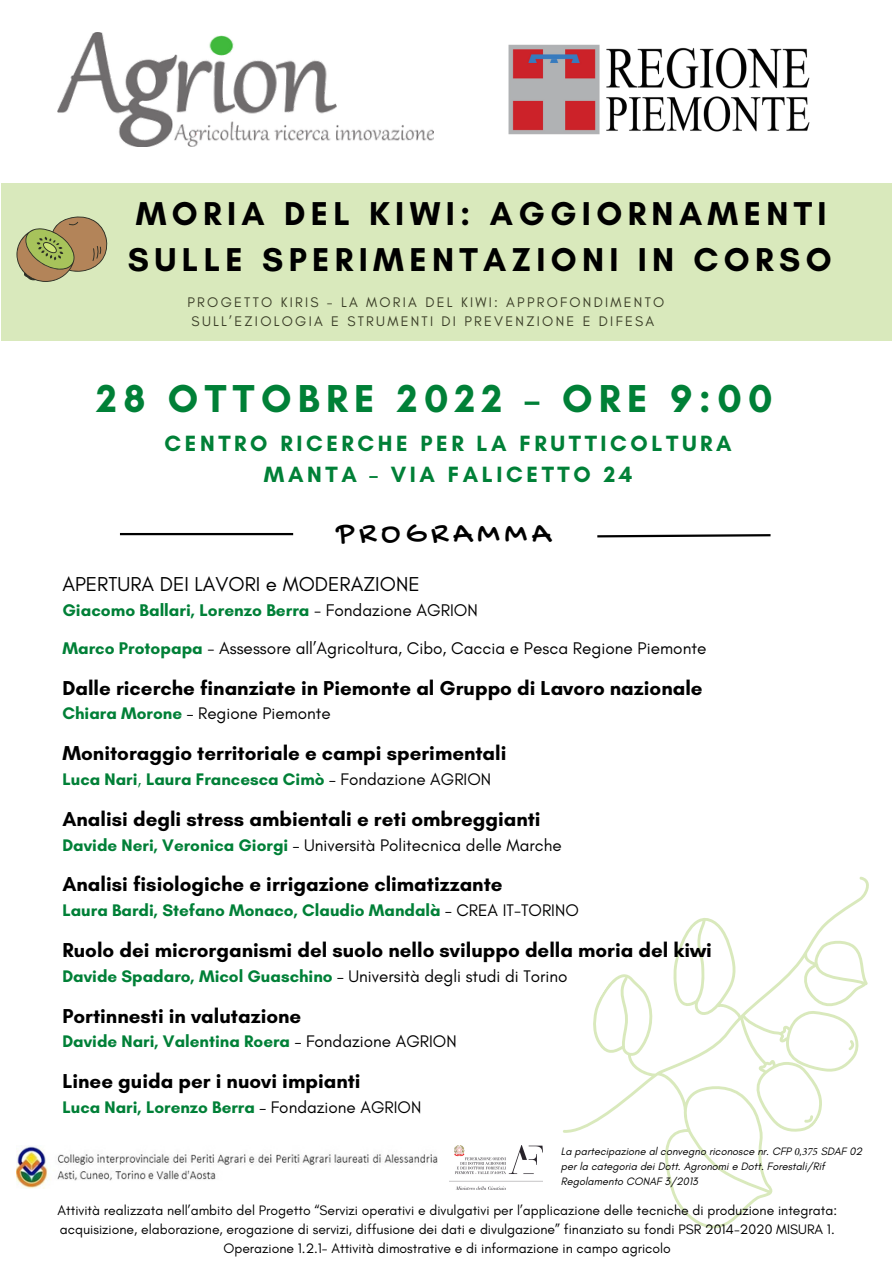
<style>
.page{position:relative;width:893px;height:1264px;background:#fff}
.page>*{position:absolute;margin:0;border:0;box-sizing:border-box;transform-origin:0 0}
.t1{font:700 39.6px "Glacial Indifference";letter-spacing:.16em;color:#008037}
.t2{font:700 33.6px/46px "Glacial Indifference";letter-spacing:.16em;color:#000}
.t3{font:32.1px "Gochi Hand";letter-spacing:.16em;color:#000}
.t4{font:700 22.5px/31.5px "Glacial Indifference";letter-spacing:.16em;color:#008037;text-align:center}
.t5{font:700 20.55px "Glacial Indifference";color:#000}
.t6{font:20.55px "Glacial Indifference";color:#000}
.t7{font:17.25px/37.5px "Glacial Indifference";color:#000}
.t8{font:700 17.1px "Glacial Indifference";color:#008037}
.t9{font:17.1px "Glacial Indifference";color:#000}
.t10{font:14.1px/19px "Glacial Indifference";letter-spacing:.16em;color:#3a3d27}
.t11{font:13.95px/19px "Glacial Indifference";color:#000;text-align:center}
.t12{font:italic 10.95px/14.7px "Glacial Indifference";color:#000}
.s1{font-weight:700;color:#008037}
.s2{font-weight:400}
.s3{font-weight:400;color:#000}
.s4{font-family:"Minion Pro"}
</style>
<div class="page">
<img style="left:57px;top:33px;width:377px;height:113px">
<img style="left:508px;top:44px;width:302px;height:91px">
<div style="left:1px;top:183px;width:891px;height:157px;background:#d9e9bc"></div>
<svg style="left:16px;top:216px;width:91px;height:66px"></svg>
<svg style="left:597px;top:534px;width:174px;height:4px"></svg>
<hr style="left:120px;top:533px;width:173px;height:2px;background:#000">
<svg style="left:542px;top:876px;width:327px;height:353px"></svg>
<img style="left:450px;top:1145px;width:92px;height:44px">
<img style="left:16px;top:1146px;width:421px;height:42px">
<h2 class="t2" style="left:128px;top:190px;width:705px">MORIA DEL KIWI: AGGIORNAMENTI<br>SULLE SPERIMENTAZIONI IN CORSO</h2>
<p class="t10" style="left:187px;top:293px;width:478px">PROGETTO KIRIS - LA MORIA DEL KIWI: APPROFONDIMENTO<br>SULL’EZIOLOGIA E STRUMENTI DI PREVENZIONE E DIFESA</p>
<h1 class="t1" style="left:96px;top:374px;width:677px">28 OTTOBRE 2022 – ORE 9:00</h1>
<h3 class="t4" style="left:164px;top:427px;width:568px">CENTRO RICERCHE PER LA FRUTTICOLTURA<br>MANTA – VIA FALICETTO 24</h3>
<h3 class="t3" style="left:336px;top:516px;width:216px">PROGRAMMA</h3>
<h3 class="t6" style="left:62px;top:572px;width:359px">APERTURA DEI LAVORI e MODERAZIONE</h3>
<p class="t7" style="left:62px;top:591px;width:645px"><span class="s1">Giacomo Ballari, Lorenzo Berra</span> - Fondazione AGRION<br><span class="s1">Marco Protopapa</span> - Assessore all’Agricoltura, Cibo, Caccia e Pesca Regione Piemonte</p>
<h3 class="t5" style="left:62px;top:675px;width:641px">Dalle ricerche finanziate in Piemonte al Gruppo di Lavoro nazionale</h3>
<p class="t9" style="left:62px;top:703px;width:270px"><span class="s1">Chiara Morone</span> – Regione Piemonte</p>
<h3 class="t5" style="left:62px;top:740px;width:445px">Monitoraggio territoriale e campi sperimentali</h3>
<p class="t8" style="left:62px;top:768px;width:430px">Luca Nari<span class="s2">,</span> Laura Francesca Cimò <span class="s3">– Fondazione AGRION</span></p>
<h3 class="t5" style="left:62px;top:806px;width:479px">Analisi degli stress ambientali e reti ombreggianti</h3>
<p class="t9" style="left:62px;top:834px;width:501px"><span class="s1">Davide Neri, Veronica Giorgi</span> – Università Politecnica delle Marche</p>
<h3 class="t5" style="left:62px;top:872px;width:441px">Analisi fisiologiche e irrigazione climatizzante</h3>
<p class="t8" style="left:62px;top:900px;width:518px">Laura Bardi, Stefano Monaco, Claudio Mandalà <span class="s3">– CREA IT-TORINO</span></p>
<h3 class="t5" style="left:62px;top:937px;width:651px">Ruolo dei microrganismi del suolo nello sviluppo della moria del kiwi</h3>
<p class="t9" style="left:62px;top:965px;width:506px"><span class="s1">Davide Spadaro, Micol Guaschino</span> – Università degli studi di Torino</p>
<h3 class="t5" style="left:62px;top:1003px;width:240px">Portinnesti in valutazione</h3>
<p class="t8" style="left:62px;top:1031px;width:395px">Davide Nari, Valentina Roera <span class="s3">– Fondazione AGRION</span></p>
<h3 class="t5" style="left:62px;top:1068px;width:300px">Linee guida per i nuovi impianti</h3>
<p class="t8" style="left:62px;top:1096px;width:360px">Luca Nari, Lorenzo Berra <span class="s3">– Fondazione AGRION</span></p>
<p class="t12" style="left:561px;top:1144px;width:303px">La partecipazione al convegno riconosce nr. CFP <span class="s4">0,375</span> SDAF 02 per la categoria dei Dott. Agronomi e Dott. Forestali/Rif<br>Regolamento CONAF 3/2013</p>
<p class="t11" style="left:58px;top:1200px;width:781px">Attività realizzata nell’ambito del Progetto “Servizi operativi e divulgativi per l’applicazione delle tecniche di produzione integrata: acquisizione, elaborazione, erogazione di servizi, diffusione dei dati e divulgazione” finanziato su fondi PSR 2014-2020 MISURA 1.<br>Operazione 1.2.1- Attività dimostrative e di informazione in campo agricolo</p>
</div>
